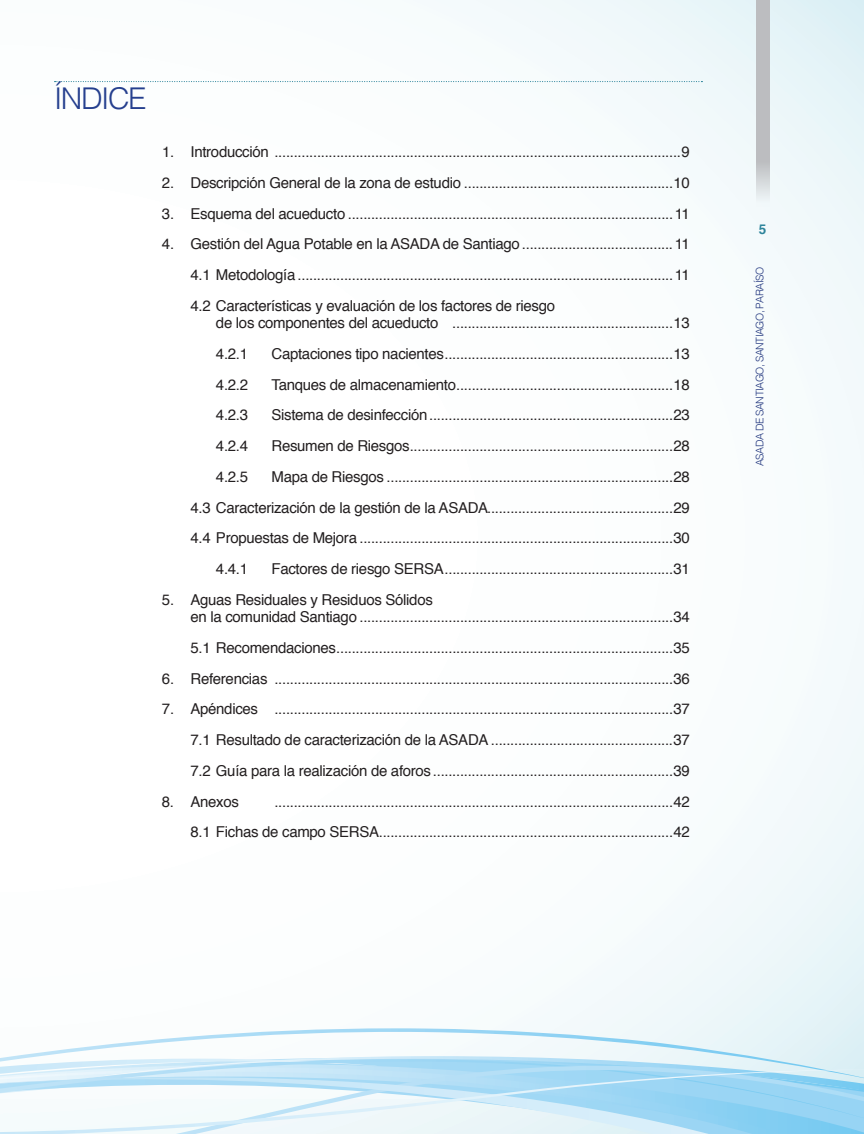
<style>
.page{position:relative;width:864px;height:1134px;background:#fff}
.page>*{position:absolute;margin:0;border:0;box-sizing:border-box;transform-origin:0 0}
.t1{font:300 30px "Helvetica";letter-spacing:-.05em;color:#253f8e}
.t2{font:15px/30.8px "Helvetica";letter-spacing:-.02em;color:#231f20;text-align:justify}
.t3{font:700 13.5px "Helvetica";color:#2d849b}
.t4{font:300 10.5px "Helvetica";letter-spacing:-.05em;color:#253980}
</style>
<div class="page">
<div style="left:0;top:0;width:864px;height:1134px;background:linear-gradient(to right,#fff,#f3fafb)"></div>
<svg style="left:1px;top:1028px;width:863px;height:25px"></svg>
<hr style="left:0;top:0;width:1px;height:1134px;background:#fff">
<svg style="left:0;top:1053px;width:864px;height:81px"></svg>
<svg style="left:756px;top:0;width:14px;height:206px;background:#c2c3c6"></svg>
<svg style="left:55px;top:81px;width:647px;height:1px"></svg>
<h1 class="t1" style="left:54px;top:73px;width:94px">ÍNDICE</h1>
<p class="t2" style="left:162px;top:137px;width:529px">1. Introducción .........................................................................................................9</p>
<p class="t2" style="left:162px;top:168px;width:529px">2. Descripción General de la zona de estudio ......................................................10</p>
<p class="t2" style="left:162px;top:198px;width:529px">3. Esquema del acueducto ....................................................................................11</p>
<p class="t2" style="left:190px;top:229px;width:501px;text-indent:-29px">4. Gestión del Agua Potable en la ASADA de Santiago.......................................11<br>4.1 Metodología .................................................................................................11<br>4.2 Características y evaluación de los factores de riesgo</p>
<p class="t2" style="left:216px;top:308px;width:475px">de los componentes del acueducto .........................................................13<br>4.2.1</p>
<p class="t2" style="left:271px;top:339px;width:420px">Captaciones tipo nacientes...........................................................13</p>
<p class="t2" style="left:216px;top:369px;width:34px">4.2.2</p>
<p class="t2" style="left:271px;top:369px;width:420px">Tanques de almacenamiento........................................................18</p>
<p class="t2" style="left:216px;top:400px;width:34px">4.2.3</p>
<p class="t2" style="left:271px;top:400px;width:420px">Sistema de desinfección...............................................................23</p>
<p class="t2" style="left:216px;top:431px;width:34px">4.2.4</p>
<p class="t2" style="left:271px;top:431px;width:420px">Resumen de Riesgos....................................................................28</p>
<p class="t2" style="left:216px;top:462px;width:34px">4.2.5</p>
<p class="t2" style="left:271px;top:462px;width:420px">Mapa de Riesgos ..........................................................................28</p>
<p class="t2" style="left:190px;top:492px;width:501px">4.3 Caracterización de la gestión de la ASADA................................................29</p>
<p class="t2" style="left:190px;top:523px;width:501px">4.4 Propuestas de Mejora .................................................................................30</p>
<p class="t2" style="left:216px;top:554px;width:34px">4.4.1</p>
<p class="t2" style="left:271px;top:554px;width:420px">Factores de riesgo SERSA...........................................................31</p>
<p class="t2" style="left:190px;top:591px;width:501px;line-height:17.2px;text-indent:-28px">5. Aguas Residuales y Residuos Sólidos<br>en la comunidad Santiago .................................................................................34</p>
<p class="t2" style="left:190px;top:633px;width:501px">5.1 Recomendaciones.......................................................................................35</p>
<p class="t2" style="left:162px;top:663px;width:529px">6. Referencias .......................................................................................................36</p>
<p class="t2" style="left:190px;top:694px;width:501px;text-indent:-28px">7. Apéndices .......................................................................................................37<br>7.1 Resultado de caracterización de la ASADA ...............................................37<br>7.2 Guía para la realización de aforos..............................................................39</p>
<p class="t2" style="left:162px;top:786px;width:79px">8. Anexos</p>
<p class="t2" style="left:190px;top:786px;width:501px;text-align:right">.......................................................................................................42<br>8.1 Fichas de campo SERSA............................................................................42</p>
<p class="t3" style="left:759px;top:219px;width:9px">5</p>
<p class="t4" style="left:751px;top:466px;width:201px;rotate:-90deg">ASADA DE SANTIAGO, SANTIAGO, PARAÍSO</p>
</div>
